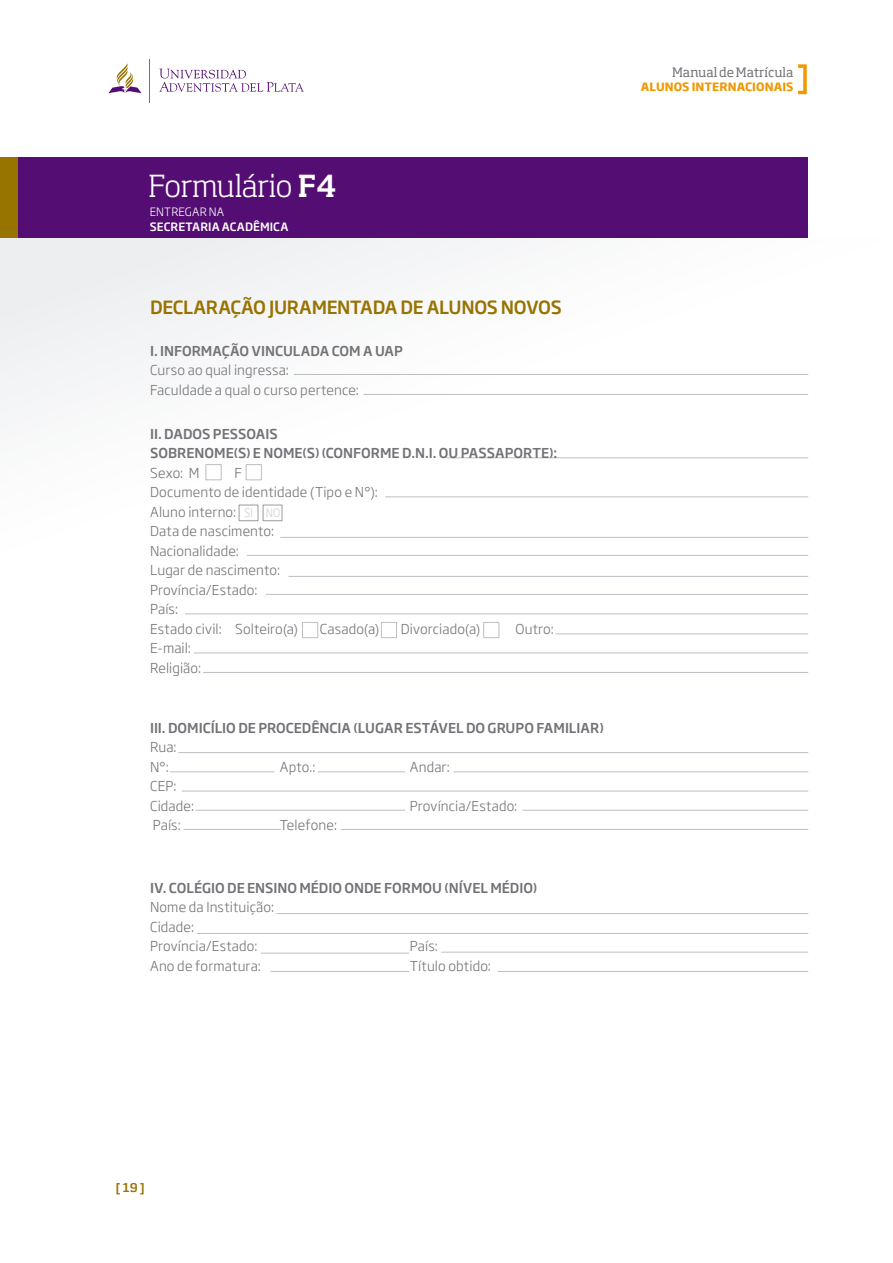
<style>
.page{position:relative;width:893px;height:1263px;background:#fff}
.page>*{position:absolute;margin:0;border:0;box-sizing:border-box;transform-origin:0 0}
.t1{font:300 30px "Soho Std";letter-spacing:-.015em;color:#fff}
.t2{font:500 18px "Soho Gothic Pro";letter-spacing:-.02em;color:#977300}
.t3{font:300 13.5px/19.5px "Soho Gothic Pro";letter-spacing:.01em;color:#727277}
.t4{font:500 13.5px/19.5px "Soho Gothic Pro";color:#727277}
.t5{font:12.75px "Soho Std";letter-spacing:-.005em;color:#727277}
.t6{font:500 12px "Soho Std";color:#977300}
.t7{font:700 11.4px "Soho Gothic Pro";letter-spacing:.01em;color:#f19800}
.t8{font:500 11.4px "Soho Gothic Pro";letter-spacing:.005em;color:#fff}
.t9{font:300 11.4px "Soho Gothic Pro";letter-spacing:.01em;color:#fff}
.t10{font:300 11.4px "Soho Gothic Pro";color:#cdcdcd;scale:.92 1}
.s1{font-weight:500}
</style>
<div class="page">
<div style="left:0;top:239px;width:893px;height:373px;background:linear-gradient(to right,#f7f7f8,#fff)"></div>
<svg style="left:159px;top:69px;width:145px;height:23px"></svg>
<svg style="left:108px;top:63px;width:34px;height:30px"></svg>
<hr style="left:149px;top:59px;width:1px;height:44px;background:#977300">
<hr style="left:364px;top:394px;width:444px;height:1px;background:#bdbec4">
<hr style="left:294px;top:374px;width:514px;height:1px;background:#bdbec4">
<hr style="left:446px;top:457px;width:362px;height:1px;background:#bdbec4">
<hr style="left:386px;top:496px;width:422px;height:1px;background:#bdbec4">
<hr style="left:281px;top:537px;width:527px;height:1px;background:#bdbec4">
<hr style="left:247px;top:555px;width:561px;height:1px;background:#bdbec4">
<hr style="left:289px;top:576px;width:519px;height:1px;background:#bdbec4">
<hr style="left:266px;top:594px;width:542px;height:1px;background:#bdbec4">
<hr style="left:185px;top:613px;width:623px;height:1px;background:#bdbec4">
<hr style="left:194px;top:652px;width:614px;height:1px;background:#bdbec4">
<hr style="left:556px;top:633px;width:252px;height:1px;background:#bdbec4">
<hr style="left:203px;top:672px;width:605px;height:1px;background:#bdbec4">
<hr style="left:184px;top:829px;width:97px;height:1px;background:#bdbec4">
<hr style="left:341px;top:829px;width:467px;height:1px;background:#bdbec4">
<hr style="left:523px;top:810px;width:285px;height:1px;background:#bdbec4">
<hr style="left:182px;top:791px;width:626px;height:1px;background:#bdbec4">
<hr style="left:454px;top:771px;width:354px;height:1px;background:#bdbec4">
<hr style="left:170px;top:771px;width:104px;height:1px;background:#bdbec4">
<hr style="left:318px;top:771px;width:87px;height:1px;background:#bdbec4">
<hr style="left:196px;top:810px;width:209px;height:1px;background:#bdbec4">
<hr style="left:179px;top:752px;width:629px;height:1px;background:#bdbec4">
<hr style="left:498px;top:971px;width:310px;height:1px;background:#bdbec4">
<hr style="left:271px;top:971px;width:138px;height:1px;background:#bdbec4">
<hr style="left:441px;top:952px;width:367px;height:1px;background:#bdbec4">
<hr style="left:261px;top:953px;width:148px;height:1px;background:#bdbec4">
<hr style="left:197px;top:933px;width:611px;height:1px;background:#bdbec4">
<hr style="left:277px;top:913px;width:531px;height:1px;background:#bdbec4">
<div style="left:302px;top:622px;width:16px;height:16px;border:1px solid #bdbec4"></div>
<div style="left:381px;top:622px;width:16px;height:16px;border:1px solid #bdbec4"></div>
<div style="left:483px;top:622px;width:16px;height:16px;border:1px solid #bdbec4"></div>
<div style="left:206px;top:464px;width:16px;height:16px;border:1px solid #bdbec4"></div>
<div style="left:246px;top:464px;width:16px;height:16px;border:1px solid #bdbec4"></div>
<div style="left:0;top:157px;width:808px;height:80px;background:#540d72"></div>
<div style="left:0;top:157px;width:18px;height:80px;background:#977300"></div>
<svg style="left:798px;top:64px;width:9px;height:30px"></svg>
<div style="left:263px;top:505px;width:19px;height:16px;border:1px solid #9c9ba0"></div>
<div style="left:239px;top:505px;width:19px;height:16px;border:1px solid #9c9ba0"></div>
<h1 class="t1" style="left:149px;top:167px;width:189px">Formulário <span class="s1">F4</span></h1>
<p class="t9" style="left:150px;top:203px;width:76px">ENTREGAR NA</p>
<p class="t8" style="left:150px;top:217px;width:140px">SECRETARIA ACADÊMICA</p>
<h2 class="t2" style="left:150px;top:293px;width:413px">DECLARAÇÃO JURAMENTADA DE ALUNOS NOVOS</h2>
<p class="t4" style="left:150px;top:340px;width:254px">I. INFORMAÇÃO VINCULADA COM A UAP</p>
<p class="t3" style="left:150px;top:360px;width:210px">Curso ao qual ingressa:<br>Faculdade a qual o curso pertence:</p>
<p class="t4" style="left:150px;top:423px;width:409px">II. DADOS PESSOAIS<br>SOBRENOME(S) E NOME(S) (CONFORME D.N.I. OU PASSAPORTE):</p>
<p class="t3" style="left:150px;top:462px;width:51px">Sexo: M</p>
<p class="t3" style="left:150px;top:462px;width:229px;text-indent:85px">F<br>Documento de identidade (Tipo e N°):<br>Aluno interno:<br>Data de nascimento:<br>Nacionalidade:<br>Lugar de nascimento:<br>Província/Estado:<br>País:<br>Estado civil: Solteiro(a)</p>
<p class="t10" style="left:245px;top:504px;width:40px">SI NO</p>
<p class="t3" style="left:320px;top:618px;width:61px">Casado(a)</p>
<p class="t3" style="left:401px;top:618px;width:81px">Divorciado(a)</p>
<p class="t3" style="left:516px;top:618px;width:40px">Outro:</p>
<p class="t3" style="left:150px;top:638px;width:52px">E-mail:<br>Religião:</p>
<p class="t4" style="left:150px;top:717px;width:455px">III. DOMICÍLIO DE PROCEDÊNCIA (LUGAR ESTÁVEL DO GRUPO FAMILIAR)</p>
<p class="t3" style="left:150px;top:736px;width:28px">Rua:<br>N°:</p>
<p class="t3" style="left:280px;top:756px;width:37px">Apto.:</p>
<p class="t3" style="left:410px;top:756px;width:41px">Andar:</p>
<p class="t3" style="left:150px;top:775px;width:45px">CEP:<br>Cidade:</p>
<p class="t3" style="left:153px;top:814px;width:29px">País:</p>
<p class="t3" style="left:280px;top:814px;width:59px">Telefone:</p>
<p class="t3" style="left:410px;top:795px;width:109px">Província/Estado:</p>
<p class="t4" style="left:150px;top:877px;width:388px">IV. COLÉGIO DE ENSINO MÉDIO ONDE FORMOU (NÍVEL MÉDIO)</p>
<p class="t3" style="left:150px;top:897px;width:126px">Nome da Instituição:<br>Cidade:<br>Província/Estado:</p>
<p class="t3" style="left:410px;top:936px;width:29px">País:</p>
<p class="t3" style="left:150px;top:955px;width:112px">Ano de formatura:</p>
<p class="t3" style="left:410px;top:955px;width:83px">Título obtido:</p>
<p class="t5" style="left:672px;top:64px;width:123px">Manual de Matrícula</p>
<p class="t7" style="left:641px;top:78px;width:154px">ALUNOS INTERNACIONAIS</p>
<p class="t6" style="left:116px;top:1179px;width:31px">[ 19 ]</p>
</div>
